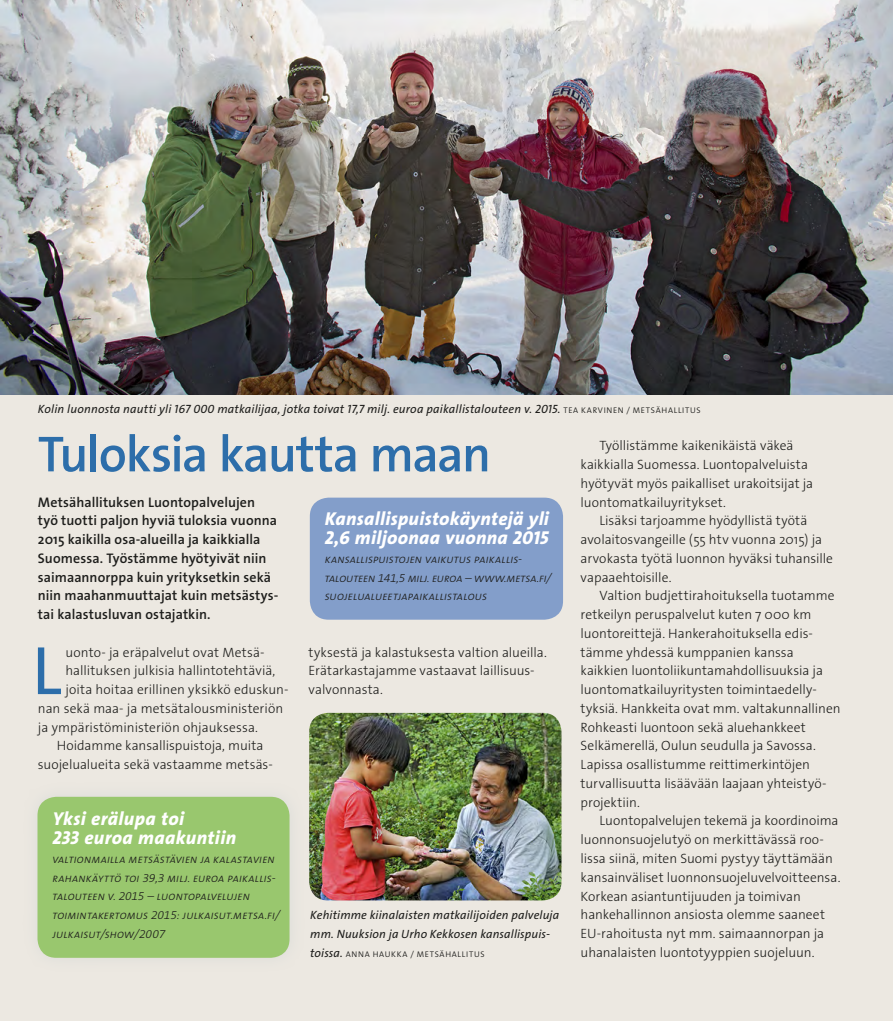
<style>
.page{position:relative;width:893px;height:1021px;background:#fff}
.page>*{position:absolute;margin:0;border:0;box-sizing:border-box;transform-origin:0 0}
.t1{font:69px "The Sans Os F";color:#2d6eaa}
.t2{font:600 51px "The Sans Os F";letter-spacing:-.03em;color:#2d6eaa}
.t3{font:italic 800 18.75px/18.8px "The Sans Os F";letter-spacing:.02em;color:#fff}
.t4{font:600 13.95px/18.8px "The Sans Os F";letter-spacing:.005em;color:#1d1d1b}
.t5{font:300 13.5px/18.8px "The Sans Os F";color:#1d1d1b}
.t6{font:italic 300 12px/18.8px "The Sans Os F";color:#1d1d1b}
.t7{font:italic 12px/18.8px "The Sans Os F";letter-spacing:.01em;color:#1d1d1b}
.t8{font:300 8.25px "The Sans Os F";letter-spacing:.09em;color:#1d1d1b}
.s1{font-weight:300;font-style:normal;font-size:8.25px}
.s2{font-weight:400;font-style:italic;font-size:12px}
</style>
<div class="page">
<div style="left:0;top:0;width:893px;height:1020px;background:#ece8e1"></div>
<div style="left:310px;top:497px;width:253px;height:122px;background:#839eca;border-radius:19px"></div>
<img style="left:309px;top:712px;width:252px;height:188px">
<img style="left:0;top:0;width:893px;height:394px">
<div style="left:38px;top:796px;width:252px;height:161px;background:#99c76e;border-radius:19px"></div>
<p class="t7" style="left:38px;top:399px;width:664px">Kolin luonnosta nautti yli 167 000 matkailijaa, jotka toivat 17,7 milj. euroa paikallistalouteen v. 2015. <span class="s1">TEA KARVINEN / METSÄHALLITUS</span></p>
<h2 class="t2" style="left:38px;top:421px;width:455px">Tuloksia kautta maan</h2>
<p class="t4" style="left:38px;top:492px;width:242px">Metsähallituksen Luontopalvelujen työ tuotti paljon hyviä tuloksia vuonna 2015 kaikilla osa-alueilla ja kaikkialla Suomessa. Työstämme hyötyivät niin saimaannorppa kuin yrityksetkin sekä niin maahanmuuttajat kuin metsästys&shy;tai kalastusluvan ostajatkin.</p>
<h1 class="t1" style="left:32px;top:626px;width:31px">L</h1>
<p class="t5" style="left:65px;top:642px;width:199px">uonto- ja eräpalvelut ovat Metsä-</p>
<p class="t5" style="left:65px;top:661px;width:212px">hallituksen julkisia hallintotehtäviä,</p>
<p class="t5" style="left:65px;top:680px;width:225px">joita hoitaa erillinen yksikkö eduskun-</p>
<p class="t5" style="left:38px;top:699px;width:247px">nan sekä maa- ja metsätalousministeriön</p>
<p class="t5" style="left:38px;top:717px;width:222px">ja ympäristöministeriön ohjauksessa.</p>
<p class="t5" style="left:57px;top:736px;width:208px">Hoidamme kansallispuistoja, muita</p>
<p class="t5" style="left:38px;top:755px;width:236px">suojelualueita sekä vastaamme metsäs-</p>
<h3 class="t3" style="left:52px;top:810px;width:185px">Yksi erälupa toi<br>233 euroa maakuntiin</h3>
<p class="t6" style="left:52px;top:849px;width:229px">Valtionmailla metsästävien ja kalastavien rahankäyttö toi 39,3 milj. euroa paikallis&shy;talouteen v. 2015 – Luontopalvelujen toimintakertomus 2015: julkaisut.metsa.fi/ julkaisut/show/2007</p>
<h3 class="t3" style="left:325px;top:510px;width:226px">Kansallispuistokäyntejä yli<br>2,6 miljoonaa vuonna 2015</h3>
<p class="t6" style="left:325px;top:549px;width:228px">Kansallispuistojen vaikutus paikallis&shy;talouteen 141,5 milj. euroa – www.metsa.fi/ suojelualueetjapaikallistalous</p>
<p class="t5" style="left:309px;top:642px;width:240px">tyksestä ja kalastuksesta valtion alueilla.<br>Erätarkastajamme vastaavat laillisuus&shy;valvonnasta.</p>
<p class="t7" style="left:310px;top:906px;width:251px">Kehitimme kiinalaisten matkailijoiden palveluja mm. Nuuksion ja Urho Kekkosen kansallispuis-</p>
<p class="t8" style="left:310px;top:948px;width:176px"><span class="s2">toissa.</span> ANNA HAUKKA / METSÄHALLITUS</p>
<p class="t5" style="left:581px;top:436px;width:234px;text-indent:19px">Työllistämme kaikenikäistä väkeä kaikkialla Suomessa. Luontopalveluista hyötyvät myös paikalliset urakoitsijat ja luontomatkailuyritykset.</p>
<p class="t5" style="left:581px;top:511px;width:254px;text-indent:19px">Lisäksi tarjoamme hyödyllistä työtä avolaitosvangeille (55 htv vuonna 2015) ja arvokasta työtä luonnon hyväksi tuhansille vapaaehtoisille.</p>
<p class="t5" style="left:581px;top:586px;width:262px;text-indent:19px">Valtion budjettirahoituksella tuotamme retkeilyn peruspalvelut kuten 7 000 km luontoreittejä. Hankerahoituksella edis&shy;tämme yhdessä kumppanien kanssa kaikkien luontoliikuntamahdollisuuksia ja luontomatkailuyritysten toimintaedelly&shy;tyksiä. Hankkeita ovat mm. valtakunnallinen Rohkeasti luontoon sekä aluehankkeet Selkämerellä, Oulun seudulla ja Savossa.<br>Lapissa osallistumme reittimerkintöjen turvallisuutta lisäävään laajaan yhteistyö&shy;projektiin.</p>
<p class="t5" style="left:581px;top:811px;width:261px;text-indent:19px">Luontopalvelujen tekemä ja koordinoima luonnonsuojelutyö on merkittävässä roo&shy;lissa siinä, miten Suomi pystyy täyttämään kansainväliset luonnonsuojeluvelvoitteensa.<br>Korkean asiantuntijuuden ja toimivan hankehallinnon ansiosta olemme saaneet EU-rahoitusta nyt mm. saimaannorpan ja uhanalaisten luontotyyppien suojeluun.</p>
</div>
